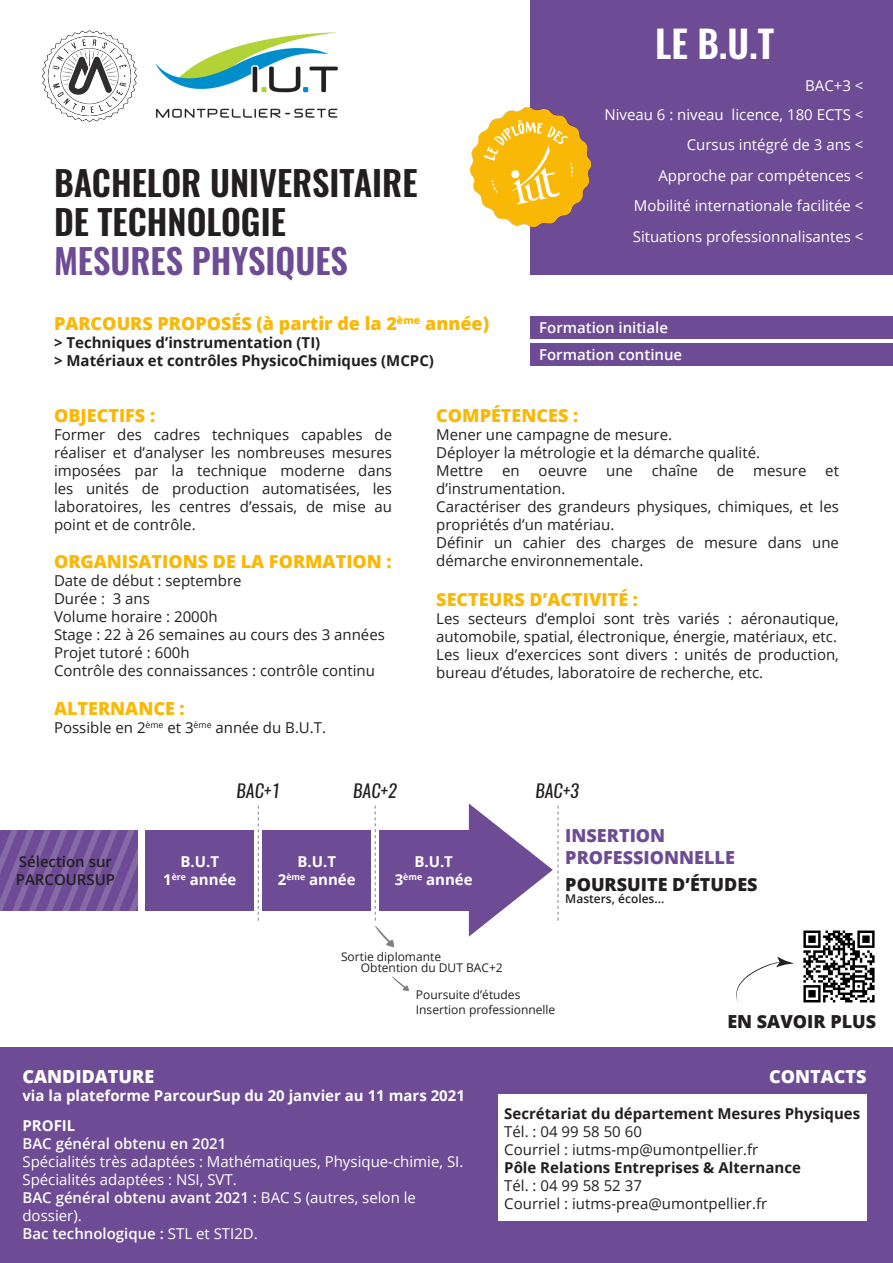
<style>
.page{position:relative;width:893px;height:1263px;background:#fff}
.page>*{position:absolute;margin:0;border:0;box-sizing:border-box;transform-origin:0 0}
.t1{font:600 37.5px "Oswald";color:#fff}
.t2{font:600 34.5px "Oswald";color:#231f20}
.t3{font:600 34.5px "Oswald";color:#6d4c95}
.t4{font:800 18px "Open Sans";color:#fab806}
.t5{font:800 18px "Open Sans";color:#231f20}
.t6{font:800 18px "Open Sans";color:#6d4c95}
.t7{font:800 18px "Open Sans";color:#fff}
.t8{font:italic 18px "Oswald";color:#231f20}
.t9{font:15px/18px "Open Sans";color:#231f20}
.t10{font:15px/18px "Open Sans";color:#fff}
.t11{font:700 15px "Open Sans";color:#231f20}
.t12{font:700 15px "Open Sans";color:#fff}
.t13{font:600 15px "Open Sans";color:#fff}
.t14{font:600 15px "Open Sans";color:#231f20}
.t15{font:12px "Open Sans";color:#231f20}
.t16{font:600 12px "Open Sans";color:#231f20}
.s1{font-weight:600}
.s2{font-weight:400}
</style>
<div class="page">
<div style="left:0;top:1047px;width:893px;height:216px;background:#6d4c95"></div>
<img style="left:41px;top:30px;width:97px;height:93px">
<img style="left:155px;top:32px;width:183px;height:86px">
<div style="left:530px;top:316px;width:363px;height:23px;background:#6d4c95"></div>
<div style="left:530px;top:343px;width:363px;height:23px;background:#6d4c95"></div>
<div style="left:531px;top:0;width:362px;height:275px;background:#6d4c95"></div>
<img style="left:470px;top:107px;width:120px;height:120px">
<div style="left:498px;top:1094px;width:368px;height:127px;background:#fff"></div>
<img style="left:803px;top:930px;width:72px;height:73px">
<svg style="left:736px;top:957px;width:58px;height:46px"></svg>
<svg style="left:0;top:830px;width:137px;height:80px"></svg>
<div style="left:145px;top:830px;width:109px;height:80px;background:#6d4c95"></div>
<div style="left:262px;top:830px;width:109px;height:80px;background:#6d4c95"></div>
<div style="left:379px;top:830px;width:109px;height:80px;background:#6d4c95"></div>
<svg style="left:258px;top:806px;width:1px;height:115px"></svg>
<svg style="left:375px;top:806px;width:19px;height:141px"></svg>
<svg style="left:469px;top:803px;width:90px;height:133px"></svg>
<svg style="left:392px;top:976px;width:17px;height:15px"></svg>
<p class="t1" style="left:655px;top:24px;width:121px">LE B.U.T</p>
<p class="t10" style="left:805px;top:76px;width:60px">BAC+3 &lt;</p>
<p class="t10" style="left:604px;top:106px;width:261px">Niveau 6 : niveau licence, 180 ECTS &lt;</p>
<p class="t2" style="left:54px;top:164px;width:365px">BACHELOR UNIVERSITAIRE</p>
<p class="t2" style="left:54px;top:203px;width:233px">DE TECHNOLOGIE</p>
<p class="t3" style="left:54px;top:242px;width:295px">MESURES PHYSIQUES</p>
<p class="t10" style="left:687px;top:135px;width:178px">Cursus intégré de 3 ans &lt;</p>
<p class="t10" style="left:658px;top:166px;width:207px">Approche par compétences &lt;</p>
<p class="t10" style="left:634px;top:196px;width:231px">Mobilité internationale facilitée &lt;</p>
<p class="t10" style="left:633px;top:227px;width:232px">Situations professionnalisantes &lt;</p>
<p class="t4" style="left:54px;top:310px;width:437px">PARCOURS PROPOSÉS (à partir de la 2<sup>ème</sup> année)</p>
<p class="t11" style="left:54px;top:332px;width:268px">&gt; Techniques d’instrumentation (TI)</p>
<p class="t11" style="left:54px;top:350px;width:381px">&gt; Matériaux et contrôles PhysicoChimiques (MCPC)</p>
<p class="t4" style="left:54px;top:401px;width:103px">OBJECTIFS :</p>
<p class="t9" style="left:54px;top:425px;width:340px;text-align:justify">Former des cadres techniques capables de réaliser et d’analyser les nombreuses mesures imposées par la technique moderne dans les unités de production automatisées, les laboratoires, les centres d’essais, de mise au point et de contrôle.</p>
<p class="t13" style="left:539px;top:318px;width:130px">Formation initiale</p>
<p class="t13" style="left:539px;top:345px;width:145px">Formation continue</p>
<p class="t4" style="left:436px;top:401px;width:144px">COMPÉTENCES :</p>
<p class="t9" style="left:436px;top:425px;width:237px">Mener une campagne de mesure.</p>
<p class="t9" style="left:436px;top:443px;width:325px">Déployer la métrologie et la démarche qualité.</p>
<p class="t9" style="left:436px;top:461px;width:49px">Mettre</p>
<p class="t9" style="left:502px;top:461px;width:19px">en</p>
<p class="t9" style="left:539px;top:461px;width:50px">oeuvre</p>
<p class="t9" style="left:606px;top:461px;width:28px">une</p>
<p class="t9" style="left:652px;top:461px;width:48px">chaîne</p>
<p class="t9" style="left:717px;top:461px;width:19px">de</p>
<p class="t9" style="left:753px;top:461px;width:55px">mesure</p>
<p class="t9" style="left:825px;top:461px;width:15px">et</p>
<p class="t9" style="left:436px;top:479px;width:131px">d’instrumentation.</p>
<p class="t9" style="left:436px;top:497px;width:404px">Caractériser des grandeurs physiques, chimiques, et les propriétés d’un matériau.</p>
<p class="t9" style="left:436px;top:533px;width:404px">Définir un cahier des charges de mesure dans une démarche environnementale.</p>
<p class="t4" style="left:436px;top:586px;width:203px">SECTEURS D’ACTIVITÉ :</p>
<p class="t9" style="left:436px;top:610px;width:404px">Les secteurs d’emploi sont très variés : aéronautique, automobile, spatial, électronique, énergie, matériaux, etc.</p>
<p class="t9" style="left:436px;top:646px;width:404px">Les lieux d’exercices sont divers : unités de production, bureau d’études, laboratoire de recherche, etc.</p>
<p class="t4" style="left:54px;top:548px;width:339px">ORGANISATIONS DE LA FORMATION :</p>
<p class="t9" style="left:54px;top:571px;width:189px">Date de début : septembre</p>
<p class="t9" style="left:54px;top:589px;width:97px">Durée : 3 ans</p>
<p class="t9" style="left:54px;top:607px;width:165px">Volume horaire : 2000h</p>
<p class="t9" style="left:54px;top:625px;width:332px">Stage : 22 à 26 semaines au cours des 3 années</p>
<p class="t9" style="left:54px;top:643px;width:137px">Projet tutoré : 600h</p>
<p class="t9" style="left:54px;top:661px;width:323px">Contrôle des connaissances : contrôle continu</p>
<p class="t4" style="left:54px;top:694px;width:132px">ALTERNANCE :</p>
<p class="t9" style="left:54px;top:718px;width:274px">Possible en 2<sup>ème</sup> et 3<sup>ème</sup> année du B.U.T.</p>
<p class="t14" style="left:19px;top:851px;width:95px">Sélection sur</p>
<p class="t14" style="left:16px;top:869px;width:101px">PARCOURSUP</p>
<p class="t8" style="left:236px;top:778px;width:45px">BAC+1</p>
<p class="t8" style="left:353px;top:778px;width:45px">BAC+2</p>
<p class="t8" style="left:535px;top:778px;width:45px">BAC+3</p>
<p class="t12" style="left:180px;top:851px;width:40px">B.U.T</p>
<p class="t12" style="left:163px;top:869px;width:75px">1<sup>ère</sup> année</p>
<p class="t12" style="left:297px;top:851px;width:40px">B.U.T</p>
<p class="t12" style="left:278px;top:869px;width:79px">2<sup>ème</sup> année</p>
<p class="t12" style="left:414px;top:851px;width:40px">B.U.T</p>
<p class="t12" style="left:395px;top:869px;width:79px">3<sup>ème</sup> année</p>
<p class="t6" style="left:565px;top:822px;width:101px">INSERTION</p>
<p class="t6" style="left:565px;top:843px;width:171px">PROFESSIONNELLE</p>
<p class="t5" style="left:565px;top:871px;width:194px">POURSUITE D’ÉTUDES</p>
<p class="t16" style="left:565px;top:891px;width:101px">Masters, écoles...</p>
<p class="t15" style="left:341px;top:948px;width:102px">Sortie diplomante</p>
<p class="t15" style="left:361px;top:960px;width:143px">Obtention du DUT BAC+2</p>
<p class="t15" style="left:416px;top:987px;width:106px">Poursuite d’études</p>
<p class="t15" style="left:416px;top:1001px;width:141px">Insertion professionnelle</p>
<p class="t5" style="left:727px;top:1007px;width:150px">EN SAVOIR PLUS</p>
<p class="t7" style="left:22px;top:1063px;width:133px">CANDIDATURE</p>
<p class="t12" style="left:22px;top:1085px;width:444px">via la plateforme ParcourSup du 20 janvier au 11 mars 2021</p>
<p class="t12" style="left:22px;top:1115px;width:54px">PROFIL</p>
<p class="t13" style="left:22px;top:1133px;width:205px">BAC général obtenu en 2021</p>
<p class="t10" style="left:22px;top:1152px;width:442px">Spécialités très adaptées : Mathématiques, Physique-chimie, SI.</p>
<p class="t10" style="left:22px;top:1170px;width:216px">Spécialités adaptées : NSI, SVT.</p>
<p class="t10" style="left:22px;top:1188px;width:395px"><span class="s1">BAC général obtenu avant 2021 :</span> BAC S (autres, selon le dossier).</p>
<p class="t13" style="left:22px;top:1223px;width:237px">Bac technologique : <span class="s2">STL et STI2D.</span></p>
<p class="t7" style="left:769px;top:1063px;width:99px">CONTACTS</p>
<p class="t11" style="left:504px;top:1102px;width:358px">Secrétariat du département Mesures Physiques</p>
<p class="t9" style="left:504px;top:1122px;width:139px">Tél. : 04 99 58 50 60</p>
<p class="t9" style="left:504px;top:1140px;width:256px">Courriel : iutms-mp@umontpellier.fr</p>
<p class="t11" style="left:504px;top:1156px;width:298px">Pôle Relations Entreprises &amp; Alternance</p>
<p class="t9" style="left:504px;top:1176px;width:139px">Tél. : 04 99 58 52 37</p>
<p class="t9" style="left:504px;top:1194px;width:265px">Courriel : iutms-prea@umontpellier.fr</p>
</div>
